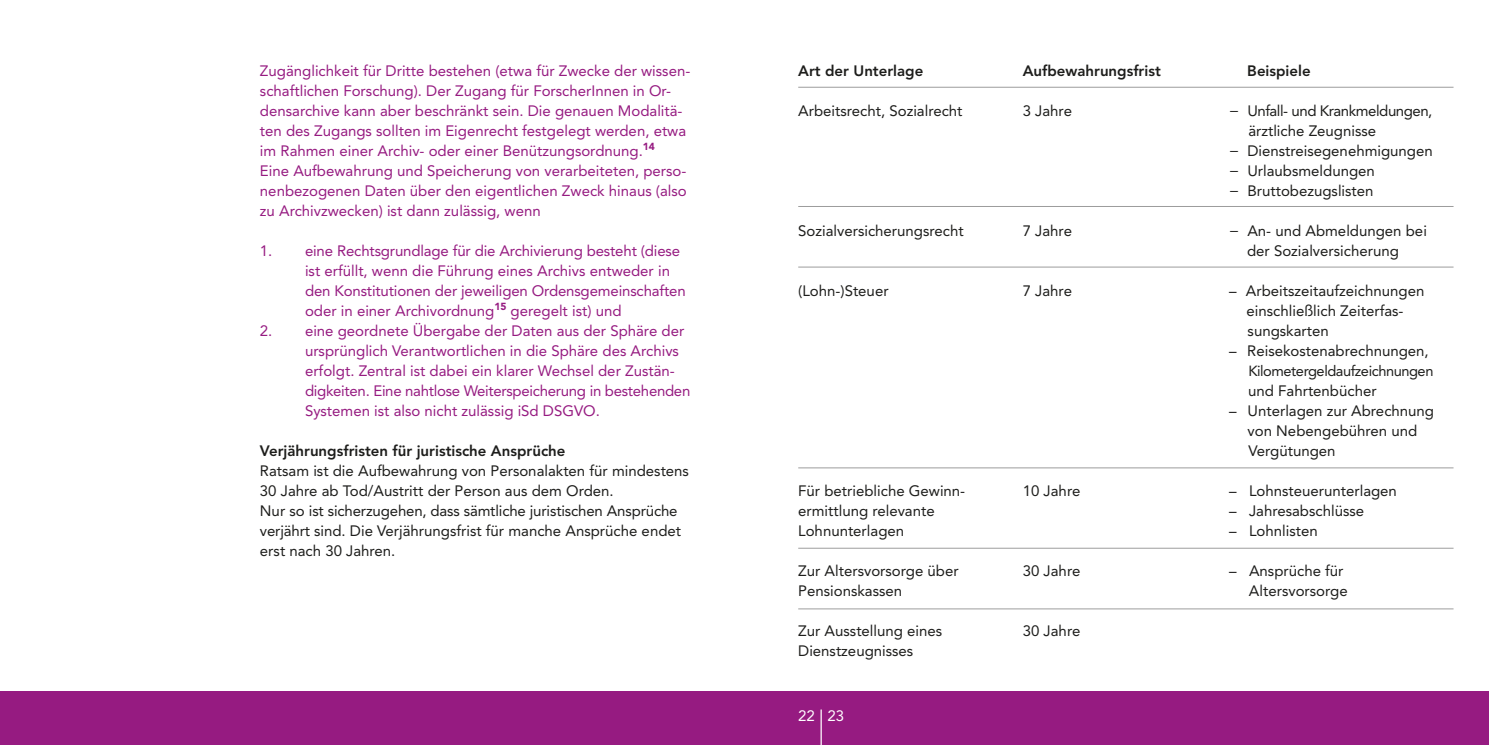
<style>
.page{position:relative;width:1489px;height:745px;background:#fff}
.page>*{position:absolute;margin:0;border:0;box-sizing:border-box;transform-origin:0 0}
.fließ{font:15px/20px "Avenir LT Std";color:#1d1d1b}
.fließ-2{font:15px/20px "Avenir LT Std";color:#961b81}
.fließ-3{font:15px/20px "Avenir LT Std";letter-spacing:-.02em;color:#961b81}
.fließ-4{font:800 15px "Avenir LT Std";color:#1d1d1b}
.fließ-5{font:15px/20px "Avenir LT Std";letter-spacing:-.03em;color:#1d1d1b}
.t1{font:15px "Avenir LT Std";color:#fff}
.fließ-6{font:14.62px "Avenir LT Std";letter-spacing:-.03em;color:#1d1d1b}
</style>
<div class="page">
<div style="left:0;top:691px;width:1488px;height:53px;background:#961b81"></div>
<hr style="left:820px;top:709px;width:1px;height:35px;background:#fff">
<hr style="left:798px;top:206px;width:655px;height:1px;background:#9d9d9d">
<hr style="left:798px;top:87px;width:655px;height:1px;background:#9d9d9d">
<hr style="left:798px;top:467px;width:655px;height:1px;background:#9d9d9d">
<hr style="left:798px;top:547px;width:655px;height:1px;background:#9d9d9d">
<hr style="left:798px;top:608px;width:655px;height:1px;background:#9d9d9d">
<hr style="left:798px;top:267px;width:655px;height:1px;background:#9d9d9d">
<p class="fließ-2" style="left:260px;top:60px;width:432px">Zugänglichkeit für Dritte bestehen (etwa für Zwecke der wissen&shy;schaftlichen Forschung). Der Zugang für ForscherInnen in Or&shy;densarchive kann aber beschränkt sein. Die genauen Modalitä&shy;ten des Zugangs sollten im Eigenrecht festgelegt werden, etwa im Rahmen einer Archiv- oder einer Benützungsordnung.<sup>14</sup></p>
<p class="fließ-2" style="left:260px;top:160px;width:428px;text-align:justify">Eine Aufbewahrung und Speicherung von verarbeiteten, perso&shy;nenbezogenen Daten über den eigentlichen Zweck hinaus (also zu Archivzwecken) ist dann zulässig, wenn</p>
<p class="fließ-2" style="left:305px;top:240px;width:382px;text-indent:-45px">1. eine Rechtsgrundlage für die Archivierung besteht (diese ist erfüllt, wenn die Führung eines Archivs entweder in den Konstitutionen der jeweiligen Ordensgemeinschaften oder in einer Archivordnung<sup>15</sup> geregelt ist) und</p>
<p class="fließ-2" style="left:305px;top:320px;width:381px;text-indent:-45px">2. eine geordnete Übergabe der Daten aus der Sphäre der ursprünglich Verantwortlichen in die Sphäre des Archivs erfolgt. Zentral ist dabei ein klarer Wechsel der Zustän-</p>
<p class="fließ-3" style="left:305px;top:380px;width:387px">digkeiten. Eine nahtlose Weiterspeicherung in bestehenden<br>Systemen ist also nicht zulässig iSd DSGVO.</p>
<p class="fließ-4" style="left:260px;top:441px;width:307px">Verjährungsfristen für juristische Ansprüche</p>
<p class="fließ" style="left:260px;top:460px;width:430px">Ratsam ist die Aufbewahrung von Personalakten für mindestens<br>30 Jahre ab Tod/Austritt der Person aus dem Orden.</p>
<p class="fließ" style="left:260px;top:500px;width:422px">Nur so ist sicherzugehen, dass sämtliche juristischen Ansprüche verjährt sind. Die Verjährungsfrist für manche Ansprüche endet erst nach 30 Jahren.</p>
<p class="fließ-4" style="left:798px;top:61px;width:127px">Art der Unterlage</p>
<p class="fließ-4" style="left:1022px;top:61px;width:140px">Aufbewahrungsfrist</p>
<p class="fließ-4" style="left:1247px;top:61px;width:65px">Beispiele</p>
<p class="fließ-5" style="left:1248px;top:100px;width:186px;text-indent:-19px">− Unfall- und Krankmeldungen, ärztliche Zeugnisse</p>
<p class="fließ" style="left:1228px;top:140px;width:205px">− Dienstreisegenehmigungen</p>
<p class="fließ" style="left:1228px;top:160px;width:147px">− Urlaubsmeldungen</p>
<p class="fließ" style="left:1228px;top:180px;width:146px">− Bruttobezugslisten</p>
<p class="fließ" style="left:1246px;top:220px;width:181px;text-indent:-18px">− An- und Abmeldungen bei der Sozialversicherung</p>
<p class="fließ" style="left:1246px;top:280px;width:179px;text-indent:-18px">– Arbeitszeitaufzeichnungen einschließlich Zeiterfas&shy;sungskarten</p>
<p class="fließ" style="left:1228px;top:340px;width:201px">– Reisekostenabrechnungen,</p>
<p class="fließ-6" style="left:1248px;top:362px;width:187px">Kilometergeldaufzeichnungen</p>
<p class="fließ" style="left:1248px;top:380px;width:130px">und Fahrtenbücher</p>
<p class="fließ" style="left:1228px;top:400px;width:206px;text-align:center">– Unterlagen zur Abrechnung von Nebengebühren und</p>
<p class="fließ" style="left:1248px;top:440px;width:88px">Vergütungen</p>
<p class="fließ" style="left:1228px;top:480px;width:169px">– Lohnsteuerunterlagen</p>
<p class="fließ" style="left:1228px;top:500px;width:137px">– Jahresabschlüsse</p>
<p class="fließ" style="left:1228px;top:520px;width:90px">– Lohnlisten</p>
<p class="fließ" style="left:1228px;top:560px;width:116px">– Ansprüche für</p>
<p class="fließ" style="left:1248px;top:580px;width:100px">Altersvorsorge</p>
<p class="fließ" style="left:798px;top:100px;width:166px">Arbeitsrecht, Sozialrecht</p>
<p class="fließ" style="left:1022px;top:100px;width:51px">3 Jahre</p>
<p class="fließ" style="left:798px;top:220px;width:167px">Sozialversicherungsrecht</p>
<p class="fließ" style="left:1022px;top:220px;width:51px">7 Jahre</p>
<p class="fließ" style="left:798px;top:280px;width:92px">(Lohn-)Steuer</p>
<p class="fließ" style="left:1022px;top:280px;width:51px">7 Jahre</p>
<p class="fließ" style="left:798px;top:480px;width:168px">Für betriebliche Gewinn&shy;ermittlung relevante</p>
<p class="fließ" style="left:798px;top:520px;width:107px">Lohnunterlagen</p>
<p class="fließ" style="left:798px;top:560px;width:162px">Zur Altersvorsorge über</p>
<p class="fließ" style="left:798px;top:580px;width:105px">Pensionskassen</p>
<p class="fließ" style="left:798px;top:620px;width:145px">Zur Ausstellung eines</p>
<p class="fließ" style="left:798px;top:640px;width:117px">Dienstzeugnisses</p>
<p class="fließ" style="left:1022px;top:480px;width:59px">10 Jahre</p>
<p class="fließ" style="left:1022px;top:560px;width:59px">30 Jahre</p>
<p class="fließ" style="left:1022px;top:620px;width:59px">30 Jahre</p>
<p class="t1" style="left:798px;top:706px;width:47px">22 23</p>
</div>
